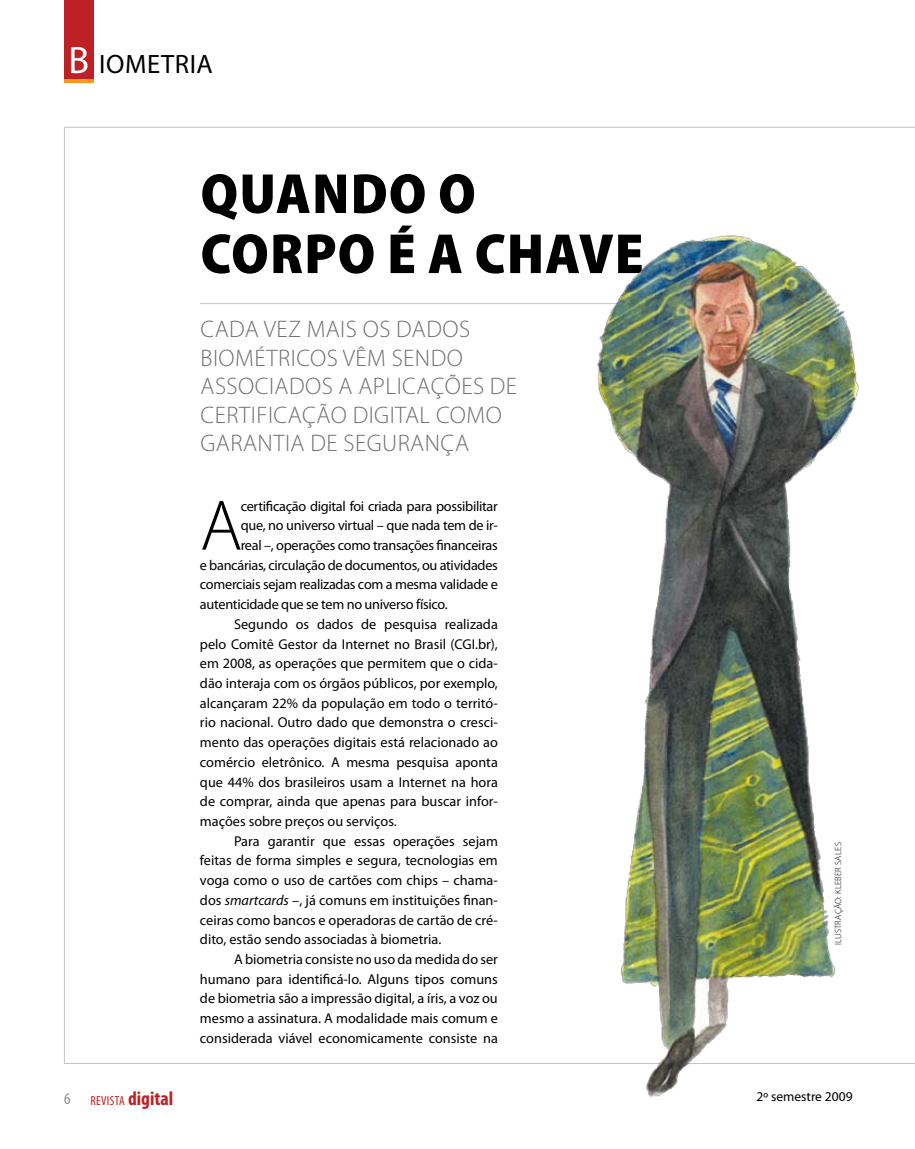
<style>
.page{position:relative;width:915px;height:1149px;background:#fff}
.page>*{position:absolute;margin:0;border:0;box-sizing:border-box;transform-origin:0 0}
.t1{font:300 72.15px "Myriad Pro";color:#000}
.t2{font:900 semi-condensed 57px/60px "Myriad Pro";letter-spacing:.02em;color:#000}
.t3{font:26.55px "Myriad Pro";color:#000}
.t4{font:300 24px/28.5px "Myriad Pro";letter-spacing:.02em;color:#6d6f71}
.t5{font:14.25px "Myriad Pro";color:#000}
.t6{font:14.25px "Myriad Pro";letter-spacing:-.02em;color:#000}
.t7{font:13.5px "Myriad Pro";color:#000}
.t8{font:condensed 13.05px "Myriad Pro";letter-spacing:.02em;color:#bd2025}
.t9{font:300 9px "Myriad Pro";letter-spacing:.02em;color:#000}
.s1{font-size:38.25px;color:#fff}
.s2{font-size:16.5px;color:#888a8c}
.s3{font-weight:700;font-size:19.65px}
.s4{font-style:italic}
</style>
<div class="page">
<hr style="left:64px;top:127px;width:850px;height:1px;background:#c3c6c9">
<hr style="left:64px;top:1062px;width:850px;height:1px;background:#c3c6c9">
<hr style="left:64px;top:128px;width:1px;height:935px;background:#c3c6c9">
<svg style="left:64px;top:78px;width:30px;height:4px"></svg>
<div style="left:64px;top:0;width:30px;height:78px;background:#bd2025"></div>
<hr style="left:200px;top:303px;width:617px;height:1px;background:#c3c6c9">
<img style="left:563px;top:235px;width:304px;height:862px">
<h3 class="t3" style="left:69px;top:47px;width:119px"><span class="s1">B</span> iometria</h3>
<h2 class="t2" style="left:200px;top:164px;width:444px">QUANDO O<br>CORPO É A CHAVE</h2>
<h3 class="t4" style="left:200px;top:315px;width:318px">CADA VEZ MAIS OS DADOS<br>BIOMÉTRICOS VÊM SENDO<br>ASSOCIADOS A APLICAÇÕES DE<br>CERTIFICAÇÃO DIGITAL COMO<br>GARANTIA DE SEGURANÇA</h3>
<p class="t8" style="left:64px;top:1092px;width:111px"><span class="s2">6</span> REVISTA <span class="s3">digital</span></p>
<h1 class="t1" style="left:200px;top:485px;width:40px">A</h1>
<p class="t6" style="left:241px;top:497px;width:258px">certificação digital foi criada para possibilitar</p>
<p class="t6" style="left:241px;top:516px;width:258px">que, no universo virtual – que nada tem de ir-</p>
<p class="t6" style="left:241px;top:536px;width:258px">real –, operações como transações financeiras</p>
<p class="t6" style="left:200px;top:556px;width:299px">e bancárias, circulação de documentos, ou atividades</p>
<p class="t6" style="left:200px;top:575px;width:299px">comerciais sejam realizadas com a mesma validade e</p>
<p class="t6" style="left:200px;top:595px;width:249px">autenticidade que se tem no universo físico.</p>
<p class="t5" style="left:234px;top:615px;width:265px">Segundo os dados de pesquisa realizada</p>
<p class="t5" style="left:200px;top:634px;width:299px">pelo Comitê Gestor da Internet no Brasil (CGI.br),</p>
<p class="t5" style="left:200px;top:654px;width:299px">em 2008, as operações que permitem que o cida-</p>
<p class="t5" style="left:200px;top:674px;width:299px">dão interaja com os órgãos públicos, por exemplo,</p>
<p class="t5" style="left:200px;top:694px;width:299px">alcançaram 22% da população em todo o territó-</p>
<p class="t5" style="left:200px;top:713px;width:299px">rio nacional. Outro dado que demonstra o cresci-</p>
<p class="t5" style="left:200px;top:733px;width:299px">mento das operações digitais está relacionado ao</p>
<p class="t5" style="left:200px;top:753px;width:299px">comércio eletrônico. A mesma pesquisa aponta</p>
<p class="t5" style="left:200px;top:772px;width:299px">que 44% dos brasileiros usam a Internet na hora</p>
<p class="t5" style="left:200px;top:792px;width:299px">de comprar, ainda que apenas para buscar infor-</p>
<p class="t5" style="left:200px;top:812px;width:198px">mações sobre preços ou serviços.</p>
<p class="t5" style="left:234px;top:831px;width:265px">Para garantir que essas operações sejam</p>
<p class="t5" style="left:200px;top:851px;width:299px">feitas de forma simples e segura, tecnologias em</p>
<p class="t5" style="left:200px;top:871px;width:299px">voga como o uso de cartões com chips – chama-</p>
<p class="t5" style="left:200px;top:890px;width:299px">dos <span class="s4">smartcards</span> –, já comuns em instituições finan-</p>
<p class="t5" style="left:200px;top:910px;width:299px">ceiras como bancos e operadoras de cartão de cré-</p>
<p class="t5" style="left:200px;top:930px;width:243px">dito, estão sendo associadas à biometria.</p>
<p class="t5" style="left:234px;top:950px;width:265px">A biometria consiste no uso da medida do ser</p>
<p class="t5" style="left:200px;top:969px;width:299px">humano para identificá-lo. Alguns tipos comuns</p>
<p class="t5" style="left:200px;top:989px;width:299px">de biometria são a impressão digital, a íris, a voz ou</p>
<p class="t5" style="left:200px;top:1009px;width:299px">mesmo a assinatura. A modalidade mais comum e</p>
<p class="t5" style="left:200px;top:1028px;width:299px">considerada viável economicamente consiste na</p>
<p class="t9" style="left:832px;top:944px;width:104px;rotate:-90deg">I LUSTRAÇÃO: KLEBER SALES</p>
<p class="t7" style="left:756px;top:1087px;width:98px">2º semestre 2009</p>
</div>
